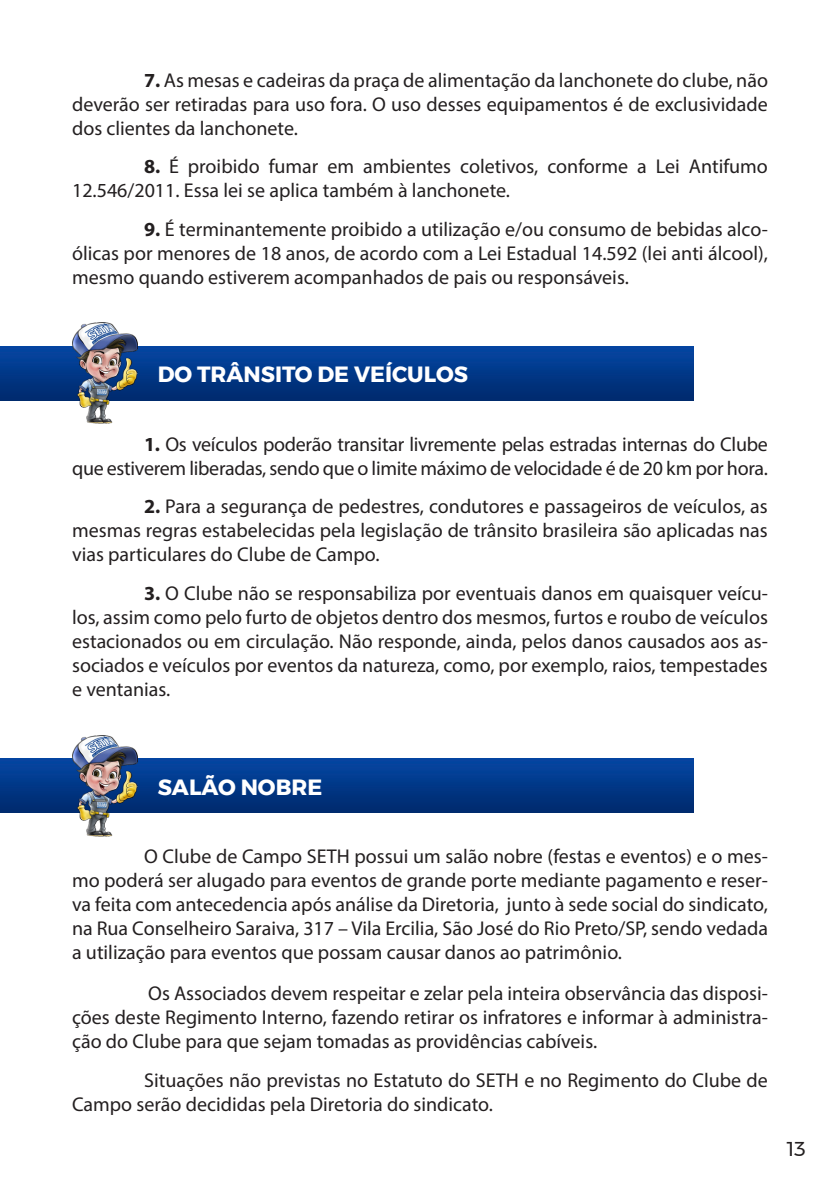
<style>
.page{position:relative;width:840px;height:1191px;background:#fff}
.page>*{position:absolute;margin:0;border:0;box-sizing:border-box;transform-origin:0 0}
.t1{font:700 22px "Montserrat";color:#fff}
.t2{font:20px/24px "Myriad Pro";color:#231f20;text-align:justify}
.t3{font:20px "Montserrat";color:#231f20}
.s1{font-weight:700}
</style>
<div class="page">
<img style="left:0;top:346px;width:693px;height:54px">
<img style="left:72px;top:323px;width:66px;height:101px">
<img style="left:0;top:759px;width:693px;height:54px">
<img style="left:72px;top:735px;width:66px;height:101px">
<p class="t2" style="left:72px;top:68px;width:697px;text-indent:72px"><span class="s1">7.</span> As mesas e cadeiras da praça de alimentação da lanchonete do clube, não deverão ser retiradas para uso fora. O uso desses equipamentos é de exclusividade dos clientes da lanchonete.</p>
<p class="t2" style="left:72px;top:154px;width:697px;text-indent:72px"><span class="s1">8.</span> É proibido fumar em ambientes coletivos, conforme a Lei Antifumo<br>12.546/2011. Essa lei se aplica também à lanchonete.</p>
<p class="t2" style="left:72px;top:217px;width:697px;text-indent:72px"><span class="s1">9.</span> É terminantemente proibido a utilização e/ou consumo de bebidas alco&shy;ólicas por menores de 18 anos, de acordo com a Lei Estadual 14.592 (lei anti álcool), mesmo quando estiverem acompanhados de pais ou responsáveis.</p>
<p class="t1" style="left:158px;top:357px;width:311px">DO TRÂNSITO DE VEÍCULOS</p>
<p class="t2" style="left:72px;top:432px;width:697px;text-align:right"><span class="s1">1.</span> Os veículos poderão transitar livremente pelas estradas internas do Clube<br>que estiverem liberadas, sendo que o limite máximo de velocidade é de 20 km por hora.</p>
<p class="t2" style="left:72px;top:494px;width:696px;text-indent:72px"><span class="s1">2.</span> Para a segurança de pedestres, condutores e passageiros de veículos, as mesmas regras estabelecidas pela legislação de trânsito brasileira são aplicadas nas vias particulares do Clube de Campo.</p>
<p class="t2" style="left:72px;top:580px;width:697px;text-indent:72px"><span class="s1">3.</span> O Clube não se responsabiliza por eventuais danos em quaisquer veícu&shy;los, assim como pelo furto de objetos dentro dos mesmos, furtos e roubo de veículos estacionados ou em circulação. Não responde, ainda, pelos danos causados aos as&shy;sociados e veículos por eventos da natureza, como, por exemplo, raios, tempestades e ventanias.</p>
<p class="t1" style="left:158px;top:769px;width:166px">SALÃO NOBRE</p>
<p class="t2" style="left:72px;top:844px;width:697px;text-indent:72px">O Clube de Campo SETH possui um salão nobre (festas e eventos) e o mes&shy;mo poderá ser alugado para eventos de grande porte mediante pagamento e reser&shy;va feita com antecedencia após análise da Diretoria, junto à sede social do sindicato, na Rua Conselheiro Saraiva, 317 – Vila Ercilia, São José do Rio Preto/SP, sendo vedada a utilização para eventos que possam causar danos ao patrimônio.</p>
<p class="t2" style="left:72px;top:981px;width:697px;text-indent:76px">Os Associados devem respeitar e zelar pela inteira observância das disposi&shy;ções deste Regimento Interno, fazendo retirar os infratores e informar à administra&shy;ção do Clube para que sejam tomadas as providências cabíveis.</p>
<p class="t2" style="left:72px;top:1067px;width:697px;text-indent:72px">Situações não previstas no Estatuto do SETH e no Regimento do Clube de<br>Campo serão decididas pela Diretoria do sindicato.</p>
<p class="t3" style="left:786px;top:1134px;width:21px">13</p>
</div>
